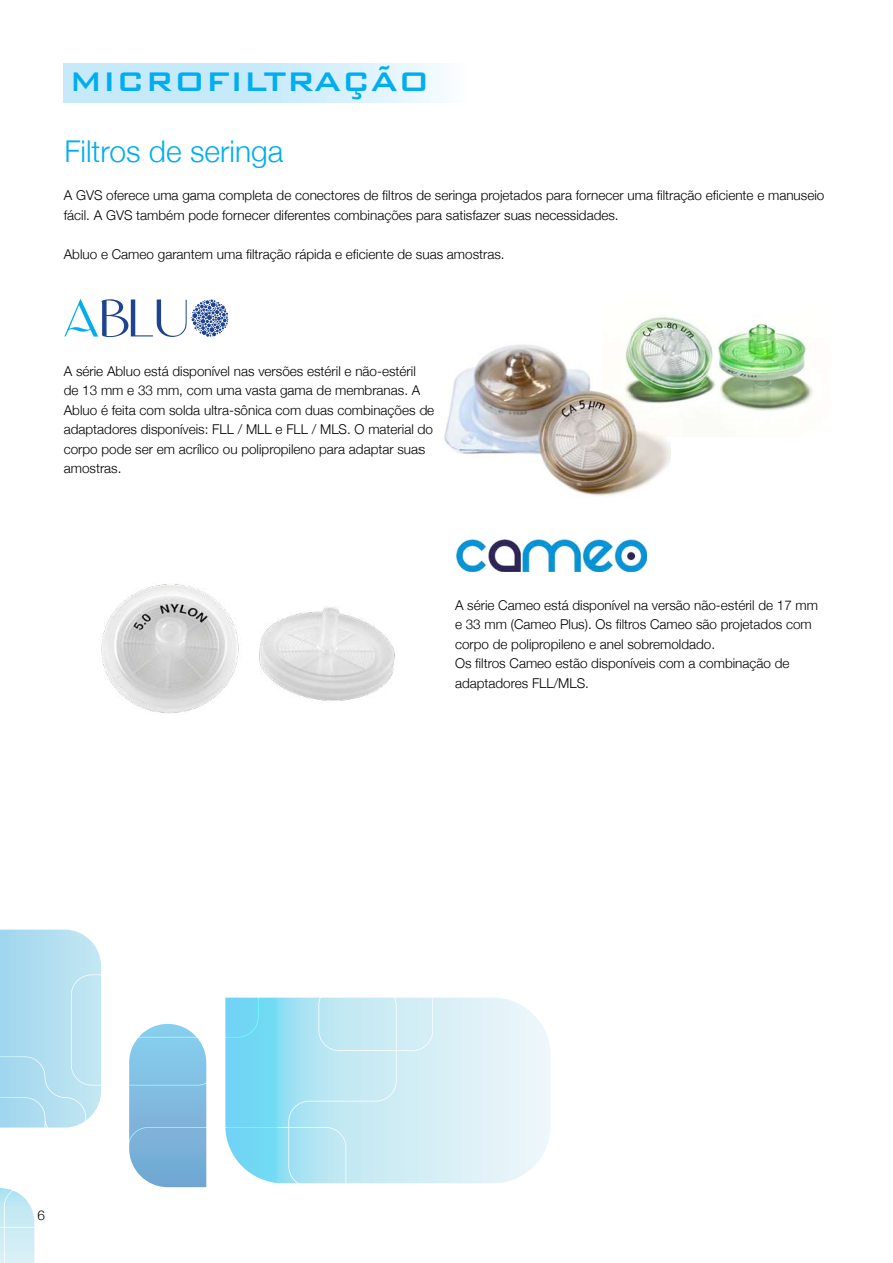
<style>
.page{position:relative;width:893px;height:1263px;background:#fff}
.page>*{position:absolute;margin:0;border:0;box-sizing:border-box;transform-origin:0 0}
.t1{font:500 36px "Bank Gothic BT";color:#00aeef}
.t2{font:300 30px "Helvetica Neue";color:#00aeef}
.t3{font:300 13.5px/19.5px "Helvetica Neue";color:#000}
</style>
<div class="page">
<svg style="left:433px;top:997px;width:118px;height:186px"></svg>
<svg style="left:0;top:929px;width:101px;height:33px"></svg>
<svg style="left:0;top:962px;width:433px;height:301px"></svg>
<div style="left:64px;top:64px;width:402px;height:39px;background:linear-gradient(to right,#bae5fa,#ecf8fe)"></div>
<img style="left:455px;top:539px;width:191px;height:33px">
<svg style="left:65px;top:299px;width:163px;height:38px"></svg>
<img style="left:444px;top:344px;width:226px;height:153px">
<img style="left:602px;top:315px;width:211px;height:121px">
<img style="left:101px;top:584px;width:294px;height:130px">
<h1 class="t1" style="left:69px;top:62px;width:362px">MICROFILTRAÇÃO</h1>
<h2 class="t2" style="left:64px;top:133px;width:220px">Filtros de seringa</h2>
<p class="t3" style="left:64px;top:185px;width:762px">A GVS oferece uma gama completa de conectores de filtros de seringa projetados para fornecer uma filtração eficiente e manuseio fácil. A GVS também pode fornecer diferentes combinações para satisfazer suas necessidades.</p>
<p class="t3" style="left:64px;top:244px;width:442px">Abluo e Cameo garantem uma filtração rápida e eficiente de suas amostras.</p>
<p class="t3" style="left:64px;top:361px;width:372px">A série Abluo está disponível nas versões estéril e não-estéril<br>de 13 mm e 33 mm, com uma vasta gama de membranas. A Abluo é feita com solda ultra-sônica com duas combinações de adaptadores disponíveis: FLL / MLL e FLL / MLS. O material do corpo pode ser em acrílico ou polipropileno para adaptar suas amostras.</p>
<p class="t3" style="left:455px;top:595px;width:365px">A série Cameo está disponível na versão não-estéril de 17 mm e 33 mm (Cameo Plus). Os filtros Cameo são projetados com corpo de polipropileno e anel sobremoldado.<br>Os filtros Cameo estão disponíveis com a combinação de adaptadores FLL/MLS.</p>
<p class="t3" style="left:38px;top:1205px;width:9px">6</p>
</div>
